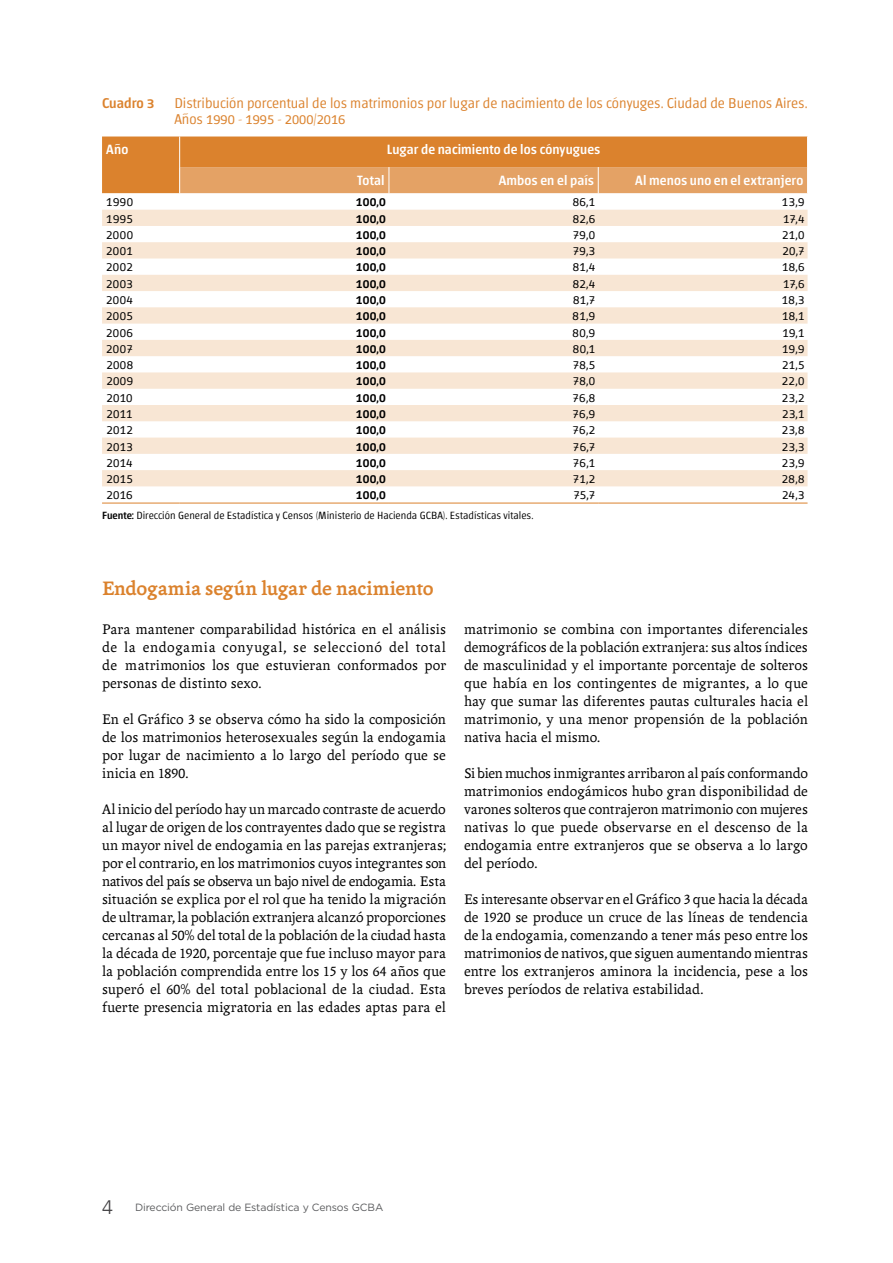
<style>
.page{position:relative;width:893px;height:1263px;background:#fff}
.page>*{position:absolute;margin:0;border:0;box-sizing:border-box;transform-origin:0 0}
.t1{font:700 21px "Andralis ND Os F";letter-spacing:-.01em;color:#db822d}
.t2{font:15px/18px "Andralis ND Os F";letter-spacing:.005em;color:#000;text-align:justify}
.t3{font:300 14.25px/15.8px "Chaco";color:#db822d}
.t4{font:500 14.25px "Chaco";color:#db822d}
.t5{font:500 13.5px "Chaco";letter-spacing:.005em;color:#fff}
.t6{font:300 12.75px "Chaco";letter-spacing:.025em;color:#000}
.t7{font:500 12.75px "Chaco";letter-spacing:.02em;color:#000}
.t8{font:300 10.5px "Chaco";color:#000}
.t9{font:10.5px "Gotham";letter-spacing:-.01em;color:#5a5b5d}
.s1{font-weight:500}
.s2{font-family:"Andralis NDSC"}
.s3{font-family:"Zurich BT";font-weight:300;font-size:19.5px;color:#414042}
</style>
<div class="page">
<svg style="left:102px;top:193px;width:705px;height:310px"></svg>
<svg style="left:102px;top:210px;width:705px;height:276px;fill:#f8e6d5"></svg>
<hr style="left:102px;top:503px;width:78px;height:1px;background:#db822d">
<hr style="left:180px;top:503px;width:209px;height:1px;background:#db822d">
<hr style="left:389px;top:503px;width:209px;height:1px;background:#db822d">
<hr style="left:598px;top:503px;width:209px;height:1px;background:#db822d">
<svg style="left:102px;top:137px;width:706px;height:56px;background:#de8f45"></svg>
<p class="t4" style="left:102px;top:97px;width:54px">Cuadro 3</p>
<p class="t3" style="left:174px;top:96px;width:635px">Distribución porcentual de los matrimonios por lugar de nacimiento de los cónyuges. Ciudad de Buenos Aires.<br>Años 1990 - 1995 - 2000/2016</p>
<p class="t5" style="left:106px;top:144px;width:24px">Año</p>
<p class="t5" style="left:387px;top:144px;width:215px">Lugar de nacimiento de los cónyugues</p>
<p class="t5" style="left:357px;top:174px;width:29px">Total</p>
<p class="t5" style="left:499px;top:174px;width:97px">Ambos en el país</p>
<p class="t5" style="left:635px;top:174px;width:170px">Al menos uno en el extranjero</p>
<p class="t6" style="left:106px;top:196px;width:28px">1990</p>
<p class="t7" style="left:356px;top:196px;width:32px">100,0</p>
<p class="t6" style="left:573px;top:196px;width:24px">86,1</p>
<p class="t6" style="left:782px;top:196px;width:24px">13,9</p>
<p class="t6" style="left:106px;top:212px;width:28px">1995</p>
<p class="t7" style="left:356px;top:212px;width:32px">100,0</p>
<p class="t6" style="left:573px;top:212px;width:24px">82,6</p>
<p class="t6" style="left:783px;top:212px;width:23px">17,4</p>
<p class="t6" style="left:106px;top:229px;width:28px">2000</p>
<p class="t7" style="left:356px;top:229px;width:32px">100,0</p>
<p class="t6" style="left:573px;top:229px;width:24px">79,0</p>
<p class="t6" style="left:782px;top:229px;width:24px">21,0</p>
<p class="t6" style="left:106px;top:245px;width:28px">2001</p>
<p class="t7" style="left:356px;top:245px;width:32px">100,0</p>
<p class="t6" style="left:573px;top:245px;width:24px">79,3</p>
<p class="t6" style="left:782px;top:245px;width:24px">20,7</p>
<p class="t6" style="left:106px;top:261px;width:28px">2002</p>
<p class="t7" style="left:356px;top:261px;width:32px">100,0</p>
<p class="t6" style="left:573px;top:261px;width:24px">81,4</p>
<p class="t6" style="left:782px;top:261px;width:24px">18,6</p>
<p class="t6" style="left:106px;top:277px;width:28px">2003</p>
<p class="t7" style="left:356px;top:277px;width:32px">100,0</p>
<p class="t6" style="left:573px;top:277px;width:24px">82,4</p>
<p class="t6" style="left:783px;top:277px;width:23px">17,6</p>
<p class="t6" style="left:106px;top:294px;width:28px">2004</p>
<p class="t7" style="left:356px;top:294px;width:32px">100,0</p>
<p class="t6" style="left:573px;top:294px;width:24px">81,7</p>
<p class="t6" style="left:782px;top:294px;width:24px">18,3</p>
<p class="t6" style="left:106px;top:310px;width:28px">2005</p>
<p class="t7" style="left:356px;top:310px;width:32px">100,0</p>
<p class="t6" style="left:573px;top:310px;width:24px">81,9</p>
<p class="t6" style="left:782px;top:310px;width:24px">18,1</p>
<p class="t6" style="left:106px;top:326px;width:28px">2006</p>
<p class="t7" style="left:356px;top:326px;width:32px">100,0</p>
<p class="t6" style="left:573px;top:326px;width:24px">80,9</p>
<p class="t6" style="left:782px;top:326px;width:24px">19,1</p>
<p class="t6" style="left:106px;top:343px;width:28px">2007</p>
<p class="t7" style="left:356px;top:343px;width:32px">100,0</p>
<p class="t6" style="left:573px;top:343px;width:24px">80,1</p>
<p class="t6" style="left:782px;top:343px;width:24px">19,9</p>
<p class="t6" style="left:106px;top:359px;width:28px">2008</p>
<p class="t7" style="left:356px;top:359px;width:32px">100,0</p>
<p class="t6" style="left:573px;top:359px;width:24px">78,5</p>
<p class="t6" style="left:782px;top:359px;width:24px">21,5</p>
<p class="t6" style="left:106px;top:375px;width:28px">2009</p>
<p class="t7" style="left:356px;top:375px;width:32px">100,0</p>
<p class="t6" style="left:573px;top:375px;width:24px">78,0</p>
<p class="t6" style="left:782px;top:375px;width:24px">22,0</p>
<p class="t6" style="left:106px;top:391px;width:28px">2010</p>
<p class="t7" style="left:356px;top:391px;width:32px">100,0</p>
<p class="t6" style="left:572px;top:391px;width:24px">76,8</p>
<p class="t6" style="left:782px;top:391px;width:24px">23,2</p>
<p class="t6" style="left:106px;top:408px;width:28px">2011</p>
<p class="t7" style="left:356px;top:408px;width:32px">100,0</p>
<p class="t6" style="left:573px;top:408px;width:24px">76,9</p>
<p class="t6" style="left:782px;top:408px;width:24px">23,1</p>
<p class="t6" style="left:106px;top:424px;width:28px">2012</p>
<p class="t7" style="left:356px;top:424px;width:32px">100,0</p>
<p class="t6" style="left:573px;top:424px;width:24px">76,2</p>
<p class="t6" style="left:782px;top:424px;width:24px">23,8</p>
<p class="t6" style="left:106px;top:440px;width:28px">2013</p>
<p class="t7" style="left:356px;top:440px;width:32px">100,0</p>
<p class="t6" style="left:573px;top:440px;width:24px">76,7</p>
<p class="t6" style="left:782px;top:440px;width:24px">23,3</p>
<p class="t6" style="left:106px;top:457px;width:28px">2014</p>
<p class="t7" style="left:356px;top:457px;width:32px">100,0</p>
<p class="t6" style="left:573px;top:457px;width:24px">76,1</p>
<p class="t6" style="left:782px;top:457px;width:24px">23,9</p>
<p class="t6" style="left:106px;top:473px;width:28px">2015</p>
<p class="t7" style="left:356px;top:473px;width:32px">100,0</p>
<p class="t6" style="left:573px;top:473px;width:24px">71,2</p>
<p class="t6" style="left:782px;top:473px;width:24px">28,8</p>
<p class="t6" style="left:106px;top:489px;width:28px">2016</p>
<p class="t7" style="left:356px;top:489px;width:32px">100,0</p>
<p class="t6" style="left:573px;top:489px;width:23px">75,7</p>
<p class="t6" style="left:782px;top:489px;width:24px">24,3</p>
<p class="t8" style="left:102px;top:511px;width:433px"><span class="s1">Fuente:</span> Dirección General de Estadística y Censos (Ministerio de Hacienda GCBA). Estadísticas vitales.</p>
<h1 class="t1" style="left:102px;top:577px;width:333px">Endogamia según lugar de nacimiento</h1>
<p class="t2" style="left:102px;top:620px;width:345px">Para mantener comparabilidad histórica en el análisis de la endogamia conyugal, se seleccionó del total de matrimonios los que estuvieran conformados por personas de distinto sexo.</p>
<p class="t2" style="left:102px;top:710px;width:345px">En el Gráfico <span class="s2">3</span> se observa cómo ha sido la composición de los matrimonios heterosexuales según la endogamia por lugar de nacimiento a lo largo del período que se inicia en <span class="s2">1890</span>.</p>
<p class="t2" style="left:102px;top:800px;width:346px">Al inicio del período hay un marcado contraste de acuerdo al lugar de origen de los contrayentes dado que se registra un mayor nivel de endogamia en las parejas extranjeras; por el contrario, en los matrimonios cuyos integrantes son nativos del país se observa un bajo nivel de endogamia. Esta situación se explica por el rol que ha tenido la migración de ultramar, la población extranjera alcanzó proporciones cercanas al <span class="s2">50</span>% del total de la población de la ciudad hasta la década de <span class="s2">1920</span>, porcentaje que fue incluso mayor para la población comprendida entre los <span class="s2">15</span> y los <span class="s2">64</span> años que superó el <span class="s2">60</span>% del total poblacional de la ciudad. Esta fuerte presencia migratoria en las edades aptas para el</p>
<p class="t2" style="left:464px;top:620px;width:345px">matrimonio se combina con importantes diferenciales demográficos de la población extranjera: sus altos índices de masculinidad y el importante porcentaje de solteros que había en los contingentes de migrantes, a lo que hay que sumar las diferentes pautas culturales hacia el matrimonio, y una menor propensión de la población nativa hacia el mismo.</p>
<p class="t2" style="left:464px;top:764px;width:346px">Si bien muchos inmigrantes arribaron al país conformando matrimonios endogámicos hubo gran disponibilidad de varones solteros que contrajeron matrimonio con mujeres nativas lo que puede observarse en el descenso de la endogamia entre extranjeros que se observa a lo largo del período.</p>
<p class="t2" style="left:464px;top:890px;width:345px">Es interesante observar en el Gráfico <span class="s2">3</span> que hacia la década de <span class="s2">1920</span> se produce un cruce de las líneas de tendencia de la endogamia, comenzando a tener más peso entre los matrimonios de nativos, que siguen aumentando mientras entre los extranjeros aminora la incidencia, pese a los breves períodos de relativa estabilidad.</p>
<p class="t9" style="left:102px;top:1200px;width:283px"><span class="s3">4</span> Dirección General de Estadística y Censos GCBA</p>
</div>
